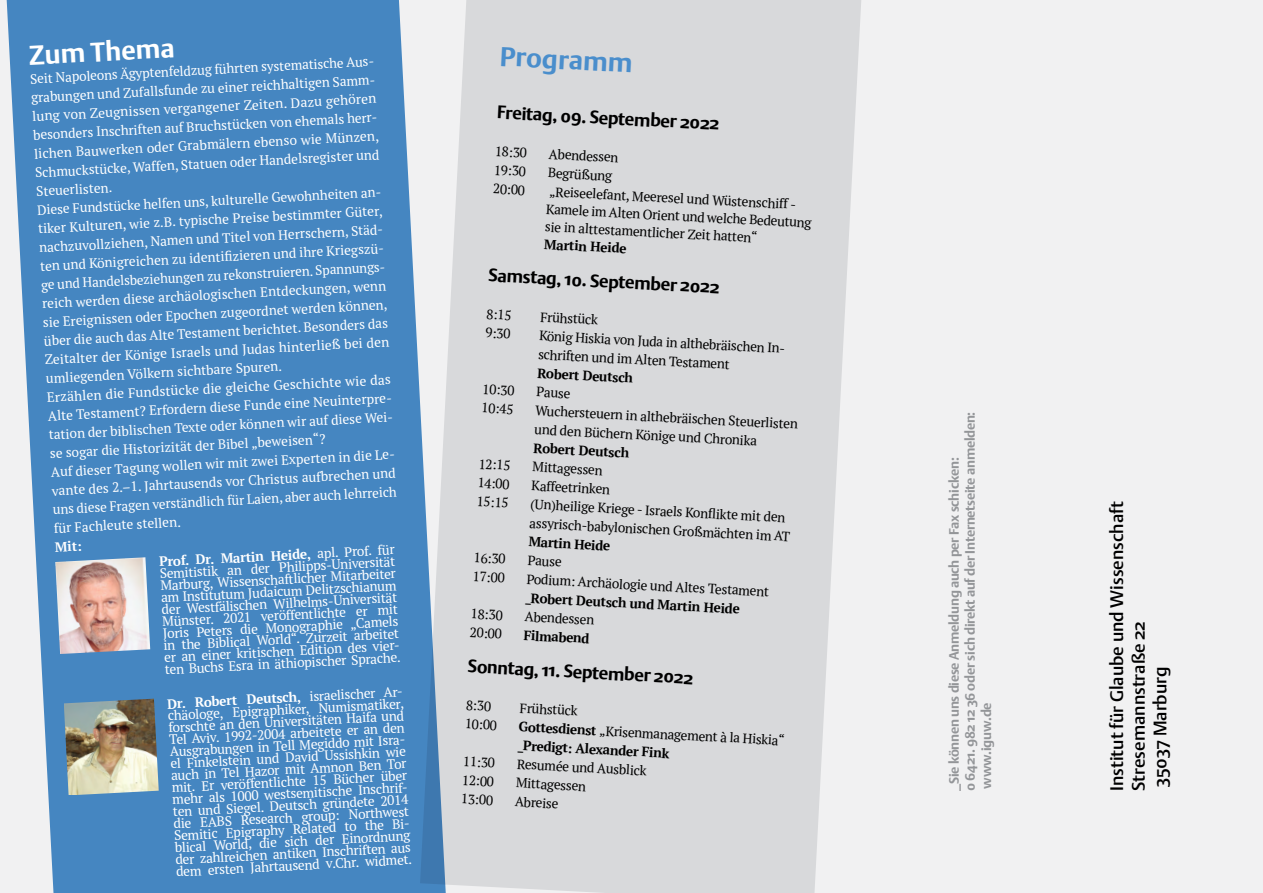
<style>
.page{position:relative;width:1263px;height:893px;background:#f1f1f2}
.page>*{position:absolute;margin:0;border:0;box-sizing:border-box;transform-origin:0 0}
.t1{font:700 27px "DTL Argo ST";color:#4a8ecc}
.t2{font:700 27px "DTL Argo ST";color:#fff}
.t3{font:700 18px "DTL Argo ST";color:#000}
.t4{font:18px/21.6px "DTL Argo ST Medium";color:#000}
.t5{font:13.5px/18.8px "PT Serif";color:#fff;text-align:justify}
.t6{font:13.5px/18.8px "PT Serif";color:#000}
.t7{font:700 13.5px/18.8px "PT Serif";color:#000}
.t8{font:700 13.5px/16.2px "DTL Argo ST";letter-spacing:-.02em;color:#939598}
.t9{font:700 13.5px "PT Serif";color:#fff}
.s1{font-weight:700}
.s2{font-weight:400}
</style>
<div class="page">
<div style="left:447px;top:0;width:414px;height:893px;background:#d8d9db"></div>
<svg style="left:6px;top:0;width:441px;height:893px;background:#5891c6"></svg>
<img style="left:55px;top:557px;width:95px;height:97px">
<img style="left:64px;top:699px;width:95px;height:96px">
<h1 class="t2" style="left:28px;top:39px;width:147px;rotate:-3deg">Zum Thema</h1>
<p class="t5" style="left:30px;top:69px;width:347px;text-align:left;rotate:-3deg">Seit Napoleons Ägyptenfeldzug führten systematische Aus&shy;grabungen und Zufallsfunde zu einer reichhaltigen Samm&shy;lung von Zeugnissen vergangener Zeiten. Dazu gehören besonders Inschriften auf Bruchstücken von ehemals herr&shy;lichen Bauwerken oder Grabmälern ebenso wie Münzen, Schmuckstücke, Waffen, Statuen oder Handelsregister und Steuerlisten.<br>Diese Fundstücke helfen uns, kulturelle Gewohnheiten an&shy;tiker Kulturen, wie z.B. typische Preise bestimmter Güter, nachzuvollziehen, Namen und Titel von Herrschern, Städ&shy;ten und Königreichen zu identifi zieren und ihre Kriegszü&shy;ge und Handelsbeziehungen zu rekonstruieren. Spannungs&shy;reich werden diese archäologischen Entdeckungen, wenn sie Ereignissen oder Epochen zugeordnet werden können, über die auch das Alte Testament berichtet. Besonders das Zeitalter der Könige Israels und Judas hinterließ bei den umliegenden Völkern sichtbare Spuren.<br>Erzählen die Fundstücke die gleiche Geschichte wie das Alte Testament? Erfordern diese Funde eine Neuinterpre&shy;tation der biblischen Texte oder können wir auf diese Wei&shy;se sogar die Historizität der Bibel „beweisen“?<br>Auf dieser Tagung wollen wir mit zwei Experten in die Le&shy;vante des 2.–1. Jahrtausends vor Christus aufbrechen und uns diese Fragen verständlich für Laien, aber auch lehrreich für Fachleute stellen.</p>
<p class="t9" style="left:54px;top:538px;width:29px;rotate:-3deg">Mit:</p>
<p class="t5" style="left:159px;top:555px;width:238px;line-height:12px;rotate:-3deg"><span class="s1">Prof. Dr. Martin Heide,</span> apl. Prof. für Semitistik an der Philipps-Universität Marburg, Wissenschaftlicher Mitarbeiter am Institutum Judaicum Delitzschianum der Westfälischen Wilhelms-Universität Münster. 2021 veröffentlichte er mit Joris Peters die Monographie „Camels in the Biblical World“. Zurzeit arbeitet er an einer kritischen Edition des vier&shy;ten Buchs Esra in äthiopischer Sprache.</p>
<p class="t5" style="left:167px;top:698px;width:238px;line-height:12px;rotate:-3deg"><span class="s1">Dr. Robert Deutsch,</span> israelischer Ar&shy;chäologe, Epigraphiker, Numismatiker, forschte an den Universitäten Haifa und Tel Aviv. 1992-2004 arbeitete er an den Ausgrabungen in Tell Megiddo mit Isra&shy;el Finkelstein und David Ussishkin wie auch in Tel Hazor mit Amnon Ben Tor mit. Er veröffentlichte 15 Bücher über mehr als 1000 westsemitische Inschrif&shy;ten und Siegel. Deutsch gründete 2014 die EABS Research group: Northwest Semitic Epigraphy Related to the Bi&shy;blical World, die sich der Einordnung der zahlreichen antiken Inschriften aus dem ersten Jahrtausend v.Chr. widmet.</p>
<h1 class="t1" style="left:501px;top:40px;width:134px;rotate:3deg">Programm</h1>
<h2 class="t3" style="left:498px;top:101px;width:224px;rotate:3deg">Freitag, 09. September 2022</h2>
<p class="t6" style="left:495px;top:141px;width:34px;rotate:3deg">18:30</p>
<p class="t6" style="left:549px;top:144px;width:71px;rotate:3deg">Abendessen</p>
<p class="t6" style="left:494px;top:160px;width:34px;rotate:3deg">19:30</p>
<p class="t6" style="left:548px;top:163px;width:66px;rotate:3deg">Begrüßung</p>
<p class="t6" style="left:493px;top:179px;width:34px;rotate:3deg">20:00</p>
<p class="t6" style="left:547px;top:182px;width:267px;line-height:17.7px;rotate:3deg">„Reiseelefant, Meeresel und Wüstenschiff -<br>Kamele im Alten Orient und welche Bedeutung sie in alttestamentlicher Zeit hatten“</p>
<p class="t7" style="left:545px;top:235px;width:84px;rotate:3deg">Martin Heide</p>
<h2 class="t3" style="left:489px;top:264px;width:233px;rotate:3deg">Samstag, 10. September 2022</h2>
<p class="t6" style="left:487px;top:304px;width:27px;rotate:3deg">8:15</p>
<p class="t6" style="left:541px;top:307px;width:59px;rotate:3deg">Frühstück</p>
<p class="t6" style="left:486px;top:323px;width:27px;rotate:3deg">9:30</p>
<p class="t6" style="left:540px;top:326px;width:248px;rotate:3deg">König Hiskia von Juda in althebräischen In&shy;schriften und im Alten Testament</p>
<p class="t7" style="left:538px;top:363px;width:97px;rotate:3deg">Robert Deutsch</p>
<p class="t6" style="left:483px;top:379px;width:34px;rotate:3deg">10:30</p>
<p class="t6" style="left:537px;top:382px;width:36px;rotate:3deg">Pause</p>
<p class="t6" style="left:482px;top:398px;width:34px;rotate:3deg">10:45</p>
<p class="t6" style="left:536px;top:401px;width:264px;rotate:3deg">Wuchersteuern in althebräischen Steuerlisten und den Büchern Könige und Chronika</p>
<p class="t7" style="left:534px;top:438px;width:97px;rotate:3deg">Robert Deutsch</p>
<p class="t6" style="left:479px;top:454px;width:34px;rotate:3deg">12:15</p>
<p class="t6" style="left:533px;top:457px;width:72px;rotate:3deg">Mittagessen</p>
<p class="t6" style="left:478px;top:473px;width:34px;rotate:3deg">14:00</p>
<p class="t6" style="left:532px;top:476px;width:80px;rotate:3deg">Kaffeetrinken</p>
<p class="t6" style="left:477px;top:492px;width:34px;rotate:3deg">15:15</p>
<p class="t6" style="left:531px;top:494px;width:262px;rotate:3deg">(Un)heilige Kriege - Israels Konfl ikte mit den assyrisch-babylonischen Großmächten im AT</p>
<p class="t7" style="left:529px;top:532px;width:83px;rotate:3deg">Martin Heide</p>
<p class="t6" style="left:474px;top:548px;width:34px;rotate:3deg">16:30</p>
<p class="t6" style="left:528px;top:551px;width:36px;rotate:3deg">Pause</p>
<p class="t6" style="left:473px;top:567px;width:34px;rotate:3deg">17:00</p>
<p class="t6" style="left:527px;top:569px;width:244px;rotate:3deg">Podium: Archäologie und Altes Testament</p>
<p class="t7" style="left:526px;top:588px;width:216px;rotate:3deg">_Robert Deutsch und Martin Heide</p>
<p class="t6" style="left:471px;top:604px;width:34px;rotate:3deg">18:30</p>
<p class="t6" style="left:525px;top:607px;width:71px;rotate:3deg">Abendessen</p>
<p class="t6" style="left:470px;top:623px;width:34px;rotate:3deg">20:00</p>
<p class="t7" style="left:524px;top:625px;width:67px;rotate:3deg">Filmabend</p>
<h2 class="t3" style="left:468px;top:655px;width:227px;rotate:3deg">Sonntag, 11. September 2022</h2>
<p class="t6" style="left:466px;top:695px;width:27px;rotate:3deg">8:30</p>
<p class="t6" style="left:520px;top:698px;width:59px;rotate:3deg">Frühstück</p>
<p class="t6" style="left:465px;top:714px;width:34px;rotate:3deg">10:00</p>
<p class="t7" style="left:519px;top:717px;width:268px;rotate:3deg">Gottesdienst <span class="s2">„Krisenmanagement à la Hiskia“ </span>_Predigt: Alexander Fink</p>
<p class="t6" style="left:463px;top:752px;width:34px;rotate:3deg">11:30</p>
<p class="t6" style="left:517px;top:754px;width:131px;rotate:3deg">Resumée und Ausblick</p>
<p class="t6" style="left:462px;top:770px;width:34px;rotate:3deg">12:00</p>
<p class="t6" style="left:516px;top:773px;width:72px;rotate:3deg">Mittagessen</p>
<p class="t6" style="left:461px;top:789px;width:34px;rotate:3deg">13:00</p>
<p class="t6" style="left:515px;top:792px;width:45px;rotate:3deg">Abreise</p>
<p class="t8" style="left:946px;top:791px;width:381px;rotate:-90deg">_Sie können uns diese Anmeldung auch per Fax schicken:<br>0 6421. 982 12 36 oder sich direkt auf der Internetseite anmelden: www.iguw.de</p>
<h2 class="t4" style="left:1106px;top:791px;width:291px;rotate:-90deg">Institut für Glaube und Wissenschaft<br>Stresemannstraße 22<br>35037 Marburg</h2>
</div>
